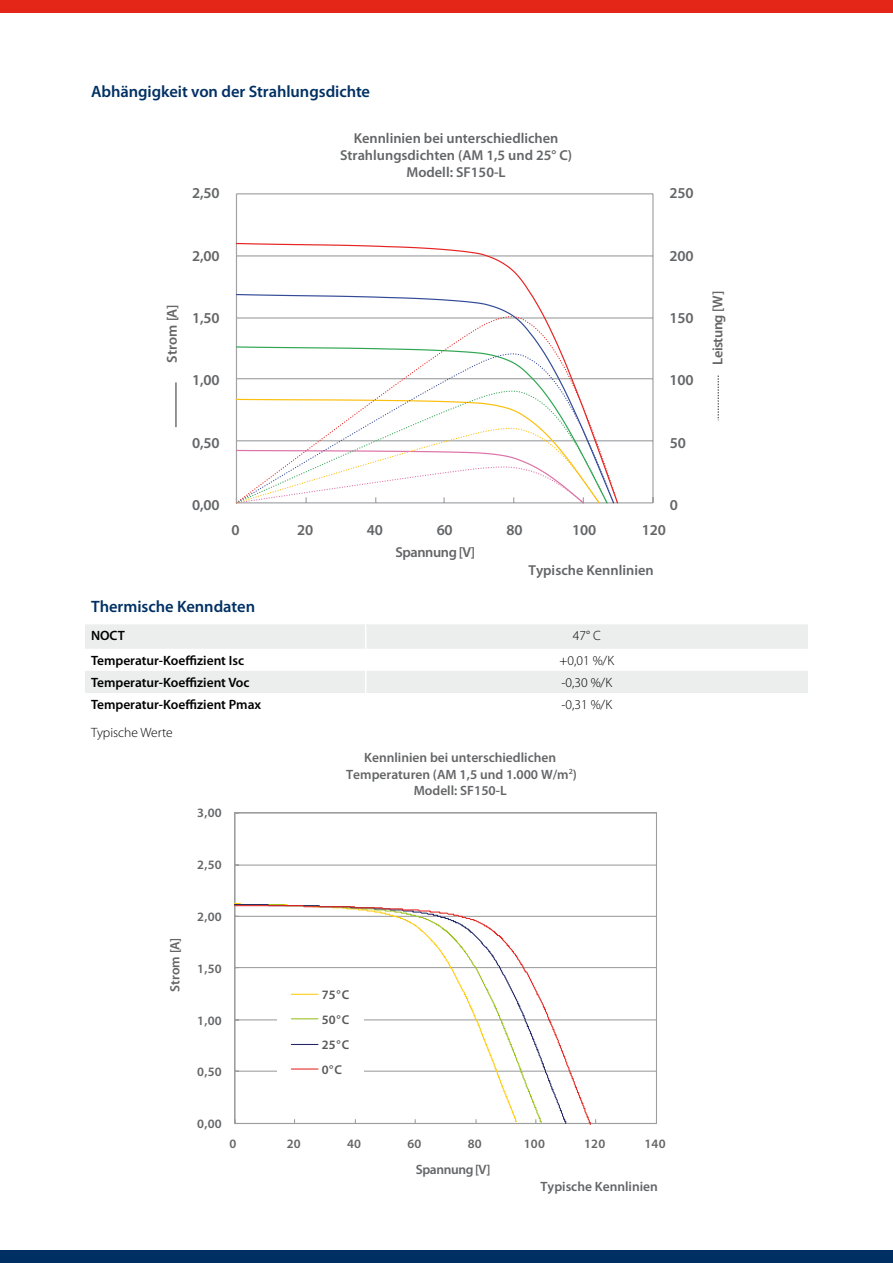
<style>
.page{position:relative;width:893px;height:1263px;background:#fff}
.page>*{position:absolute;margin:0;border:0;box-sizing:border-box;transform-origin:0 0}
.t1{font:600 16.5px "Myriad Pro";letter-spacing:-.005em;color:#003063}
.t2{font:600 15.15px "Myriad Pro";letter-spacing:-.01em;color:#646567}
.t3{font:600 14.4px/17.2px "Myriad Pro";color:#646567;text-align:center}
.t4{font:600 14.4px "Myriad Pro";letter-spacing:-.03em;color:#646567}
.t5{font:600 13.5px/16.2px "Myriad Pro";color:#646567;text-align:center}
.t6{font:600 13.5px "Myriad Pro";color:#000}
.t7{font:300 13.5px "Myriad Pro";color:#000}
.t8{font:600 13.5px "Myriad Pro";letter-spacing:-.03em;color:#646567}
.t9{font:600 12.9px "Myriad Pro";letter-spacing:.025em;color:#646567}
.t10{font:600 12.9px/24.9px "Myriad Pro";color:#58585a}
.t11{font:600 12.75px "Myriad Pro";color:#646567}
.t12{font:600 12.75px "Myriad Pro";color:#58585a}
</style>
<div class="page">
<div style="left:0;top:0;width:893px;height:13px;background:#e42618"></div>
<div style="left:0;top:1250px;width:893px;height:13px;background:#003063"></div>
<hr style="left:175px;top:382px;width:2px;height:45px;background:#646567">
<svg style="left:718px;top:376px;width:1px;height:44px"></svg>
<hr style="left:236px;top:440px;width:417px;height:1px;background:#a2a3a5">
<hr style="left:236px;top:378px;width:417px;height:1px;background:#a2a3a5">
<hr style="left:236px;top:317px;width:417px;height:2px;background:#a2a3a5">
<hr style="left:236px;top:255px;width:417px;height:2px;background:#a2a3a5">
<hr style="left:236px;top:193px;width:417px;height:1px;background:#a2a3a5">
<hr style="left:652px;top:194px;width:2px;height:309px;background:#a2a3a5">
<hr style="left:236px;top:194px;width:1px;height:309px;background:#a2a3a5">
<hr style="left:236px;top:502px;width:417px;height:1px;background:#a2a3a5">
<svg style="left:236px;top:242px;width:383px;height:51px"></svg>
<svg style="left:236px;top:293px;width:308px;height:22px"></svg>
<svg style="left:236px;top:315px;width:383px;height:189px"></svg>
<svg style="left:236px;top:353px;width:379px;height:151px"></svg>
<svg style="left:236px;top:390px;width:373px;height:114px"></svg>
<svg style="left:234px;top:812px;width:423px;height:312px"></svg>
<svg style="left:235px;top:904px;width:356px;height:220px"></svg>
<div style="left:277px;top:982px;width:86px;height:99px;background:#fff"></div>
<svg style="left:291px;top:994px;width:27px;height:1px"></svg>
<svg style="left:291px;top:1018px;width:27px;height:1px"></svg>
<svg style="left:291px;top:1044px;width:27px;height:1px"></svg>
<svg style="left:291px;top:1068px;width:27px;height:1px"></svg>
<svg style="left:85px;top:624px;width:723px;height:69px;fill:#eceded"></svg>
<svg style="left:365px;top:624px;width:1px;height:69px"></svg>
<p class="t1" style="left:91px;top:81px;width:281px">Abhängigkeit von der Strahlungsdichte</p>
<p class="t2" style="left:192px;top:184px;width:29px">2,50</p>
<p class="t2" style="left:192px;top:246px;width:29px">2,00</p>
<p class="t3" style="left:163px;top:363px;width:59px;rotate:-90deg">Strom [A]</p>
<p class="t2" style="left:192px;top:308px;width:29px">1,50</p>
<p class="t2" style="left:192px;top:371px;width:29px">1,00</p>
<p class="t3" style="left:340px;top:129px;width:234px">Kennlinien bei unterschiedlichen<br>Strahlungsdichten (AM 1,5 und 25° C)<br>Modell: SF150-L</p>
<p class="t2" style="left:670px;top:184px;width:26px">250</p>
<p class="t2" style="left:670px;top:246px;width:26px">200</p>
<p class="t2" style="left:670px;top:308px;width:26px">150</p>
<p class="t2" style="left:670px;top:371px;width:26px">100</p>
<p class="t4" style="left:708px;top:365px;width:76px;rotate:-90deg">Leistung [W]</p>
<p class="t2" style="left:192px;top:433px;width:29px">0,50</p>
<p class="t2" style="left:670px;top:433px;width:18px">50</p>
<p class="t2" style="left:192px;top:495px;width:29px">0,00</p>
<p class="t2" style="left:670px;top:495px;width:10px">0</p>
<p class="t2" style="left:232px;top:520px;width:10px">0</p>
<p class="t2" style="left:297px;top:520px;width:18px">20</p>
<p class="t2" style="left:367px;top:520px;width:18px">40</p>
<p class="t2" style="left:437px;top:520px;width:18px">60</p>
<p class="t2" style="left:506px;top:520px;width:18px">80</p>
<p class="t2" style="left:572px;top:520px;width:26px">100</p>
<p class="t2" style="left:642px;top:520px;width:26px">120</p>
<p class="t4" style="left:395px;top:543px;width:81px">Spannung [V]</p>
<p class="t3" style="left:528px;top:561px;width:127px">Typische Kennlinien</p>
<p class="t1" style="left:91px;top:595px;width:166px">Thermische Kenndaten</p>
<p class="t6" style="left:91px;top:627px;width:35px">NOCT</p>
<p class="t7" style="left:573px;top:628px;width:29px">47° C</p>
<p class="t6" style="left:91px;top:652px;width:155px">Temperatur-Koeffizient Isc</p>
<p class="t7" style="left:560px;top:652px;width:56px">+0,01 %/K</p>
<p class="t6" style="left:91px;top:674px;width:160px">Temperatur-Koeffizient Voc</p>
<p class="t7" style="left:562px;top:674px;width:52px">-0,30 %/K</p>
<p class="t6" style="left:91px;top:696px;width:172px">Temperatur-Koeffizient Pmax</p>
<p class="t7" style="left:562px;top:696px;width:52px">-0,31 %/K</p>
<p class="t7" style="left:91px;top:724px;width:83px">Typische Werte</p>
<p class="t9" style="left:197px;top:804px;width:26px">3,00</p>
<p class="t9" style="left:197px;top:856px;width:26px">2,50</p>
<p class="t5" style="left:346px;top:749px;width:232px">Kennlinien bei unterschiedlichen<br>Temperaturen (AM 1,5 und 1.000 W/m<sup>2</sup>)<br>Modell: SF150-L</p>
<p class="t5" style="left:166px;top:992px;width:56px;rotate:-90deg">Strom [A]</p>
<p class="t9" style="left:197px;top:908px;width:26px">2,00</p>
<p class="t11" style="left:197px;top:960px;width:26px">1,50</p>
<p class="t9" style="left:197px;top:1012px;width:26px">1,00</p>
<p class="t9" style="left:197px;top:1064px;width:26px">0,50</p>
<p class="t10" style="left:322px;top:982px;width:29px">75°C<br>50°C</p>
<p class="t12" style="left:322px;top:1036px;width:29px">25°C</p>
<p class="t10" style="left:322px;top:1057px;width:22px">0°C</p>
<p class="t9" style="left:197px;top:1116px;width:26px">0,00</p>
<p class="t9" style="left:230px;top:1136px;width:8px">0</p>
<p class="t9" style="left:287px;top:1136px;width:16px">20</p>
<p class="t9" style="left:347px;top:1136px;width:16px">40</p>
<p class="t9" style="left:407px;top:1136px;width:16px">60</p>
<p class="t9" style="left:468px;top:1136px;width:16px">80</p>
<p class="t9" style="left:524px;top:1136px;width:23px">100</p>
<p class="t9" style="left:584px;top:1136px;width:23px">120</p>
<p class="t9" style="left:644px;top:1136px;width:23px">140</p>
<p class="t8" style="left:416px;top:1161px;width:76px">Spannung [V]</p>
<p class="t5" style="left:540px;top:1177px;width:119px">Typische Kennlinien</p>
</div>
